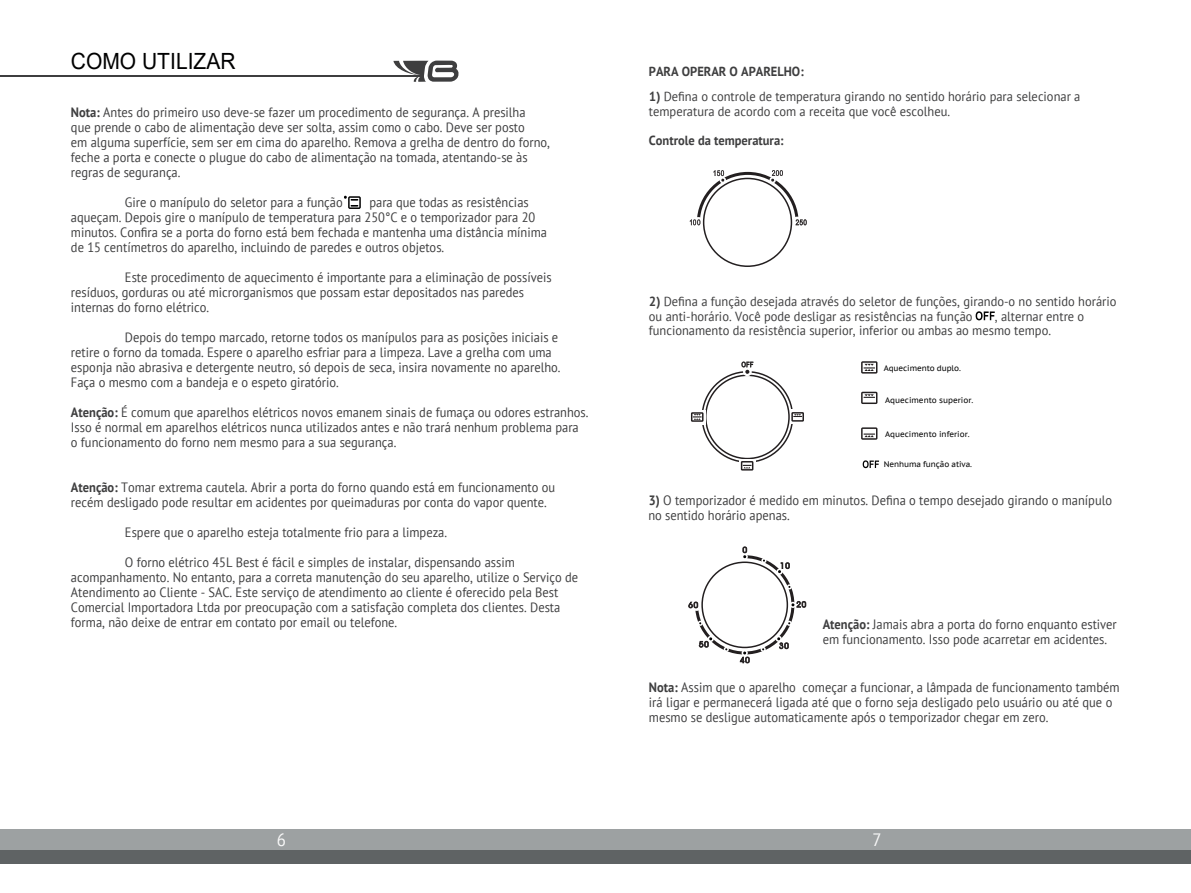
<style>
.page{position:relative;width:1191px;height:893px;background:#fff}
.page>*{position:absolute;margin:0;border:0;box-sizing:border-box;transform-origin:0 0}
.t1{font:22.35px "Arial";color:#000001;scale:.94 1}
.t2{font:17.85px "PT Sans";color:#fafafa;scale:.94 1}
.t3{font:13.5px/15px "PT Sans";color:#3e3e3f;scale:.92 1}
.t4{font:13.2px/14.7px "PT Sans";color:#3e3e3f;scale:.95 1}
.t5{font:700 13.2px "PT Sans";color:#3e3e3f;scale:.95 1}
.t6{font:8.1px "PT Sans Caption";letter-spacing:-.01em;color:#000001}
.s1{font-weight:700}
</style>
<div class="page">
<div style="left:0;top:837px;width:595px;height:27px;background:#5f6364"></div>
<div style="left:0;top:829px;width:595px;height:21px;background:#9da1a2"></div>
<div style="left:595px;top:837px;width:596px;height:27px;background:#5f6364"></div>
<div style="left:595px;top:829px;width:596px;height:21px;background:#9da1a2"></div>
<hr style="left:0;top:75px;width:424px;height:1px;background:#3e3e3f">
<svg style="left:393px;top:61px;width:66px;height:21px"></svg>
<svg style="left:344px;top:196px;width:17px;height:13px"></svg>
<svg style="left:861px;top:392px;width:16px;height:12px"></svg>
<svg style="left:861px;top:427px;width:16px;height:13px"></svg>
<svg style="left:861px;top:361px;width:16px;height:13px"></svg>
<svg style="left:691px;top:362px;width:113px;height:109px"></svg>
<svg style="left:862px;top:460px;width:17px;height:8px"></svg>
<svg style="left:690px;top:170px;width:116px;height:97px"></svg>
<svg style="left:688px;top:546px;width:118px;height:117px"></svg>
<svg style="left:975px;top:311px;width:19px;height:9px"></svg>
<h1 class="t1" style="left:71px;top:46px;width:177px">COMO UTILIZAR</h1>
<p class="t3" style="left:71px;top:105px;width:522px"><span class="s1">Nota:</span> Antes do primeiro uso deve-se fazer um procedimento de segurança. A presilha<br>que prende o cabo de alimentação deve ser solta, assim como o cabo. Deve ser posto<br>em alguma superfície, sem ser em cima do aparelho. Remova a grelha de dentro do forno, feche a porta e conecte o plugue do cabo de alimentação na tomada, atentando-se às regras de segurança.</p>
<p class="t3" style="left:125px;top:195px;width:238px">Gire o manípulo do seletor para a função</p>
<p class="t3" style="left:71px;top:195px;width:519px;text-indent:298px">para que todas as resistências aqueçam. Depois gire o manípulo de temperatura para 250°C e o temporizador para 20 minutos. Confira se a porta do forno está bem fechada e mantenha uma distância mínima de 15 centímetros do aparelho, incluindo de paredes e outros objetos.</p>
<p class="t3" style="left:71px;top:269px;width:524px;text-indent:54px">Este procedimento de aquecimento é importante para a eliminação de possíveis resíduos, gorduras ou até microrganismos que possam estar depositados nas paredes internas do forno elétrico.</p>
<p class="t3" style="left:71px;top:329px;width:533px;text-indent:54px">Depois do tempo marcado, retorne todos os manípulos para as posições iniciais e retire o forno da tomada. Espere o aparelho esfriar para a limpeza. Lave a grelha com uma esponja não abrasiva e detergente neutro, só depois de seca, insira novamente no aparelho.<br>Faça o mesmo com a bandeja e o espeto giratório.</p>
<p class="t3" style="left:71px;top:404px;width:564px"><span class="s1">Atenção:</span> É comum que aparelhos elétricos novos emanem sinais de fumaça ou odores estranhos.<br>Isso é normal em aparelhos elétricos nunca utilizados antes e não trará nenhum problema para o funcionamento do forno nem mesmo para a sua segurança.</p>
<p class="t3" style="left:71px;top:479px;width:528px"><span class="s1">Atenção:</span> Tomar extrema cautela. Abrir a porta do forno quando está em funcionamento ou recém desligado pode resultar em acidentes por queimaduras por conta do vapor quente.</p>
<p class="t3" style="left:125px;top:524px;width:352px">Espere que o aparelho esteja totalmente frio para a limpeza.</p>
<p class="t3" style="left:71px;top:554px;width:553px;text-indent:54px">O forno elétrico 45L Best é fácil e simples de instalar, dispensando assim acompanhamento. No entanto, para a correta manutenção do seu aparelho, utilize o Serviço de Atendimento ao Cliente - SAC. Este serviço de atendimento ao cliente é oferecido pela Best Comercial Importadora Ltda por preocupação com a satisfação completa dos clientes. Desta forma, não deixe de entrar em contato por email ou telefone.</p>
<p class="t5" style="left:649px;top:63px;width:165px">PARA OPERAR O APARELHO:</p>
<p class="t4" style="left:649px;top:89px;width:456px"><span class="s1">1)</span> Defina o controle de temperatura girando no sentido horário para selecionar a temperatura de acordo com a receita que você escolheu.</p>
<p class="t5" style="left:649px;top:132px;width:144px">Controle da temperatura:</p>
<p class="t4" style="left:649px;top:294px;width:494px"><span class="s1">2)</span> Defina a função desejada através do seletor de funções, girando-o no sentido horário ou anti-horário. Você pode desligar as resistências na função</p>
<p class="t4" style="left:649px;top:308px;width:460px;text-indent:346px">, alternar entre o funcionamento da resistência superior, inferior ou ambas ao mesmo tempo.</p>
<p class="t6" style="left:883px;top:363px;width:79px">Aquecimento duplo.</p>
<p class="t6" style="left:885px;top:395px;width:90px">Aquecimento superior.</p>
<p class="t6" style="left:885px;top:429px;width:86px">Aquecimento inferior.</p>
<p class="t6" style="left:883px;top:459px;width:90px">Nenhuma função ativa.</p>
<p class="t3" style="left:648px;top:493px;width:505px"><span class="s1">3)</span> O temporizador é medido em minutos. Defina o tempo desejado girando o manípulo no sentido horário apenas.</p>
<p class="t3" style="left:822px;top:616px;width:321px"><span class="s1">Atenção:</span> Jamais abra a porta do forno enquanto estiver em funcionamento. Isso pode acarretar em acidentes.</p>
<p class="t3" style="left:649px;top:679px;width:513px"><span class="s1">Nota:</span> Assim que o aparelho começar a funcionar, a lâmpada de funcionamento também irá ligar e permanecerá ligada até que o forno seja desligado pelo usuário ou até que o mesmo se desligue automaticamente após o temporizador chegar em zero.</p>
<h2 class="t2" style="left:277px;top:828px;width:11px">6</h2>
<h2 class="t2" style="left:872px;top:828px;width:11px">7</h2>
</div>
